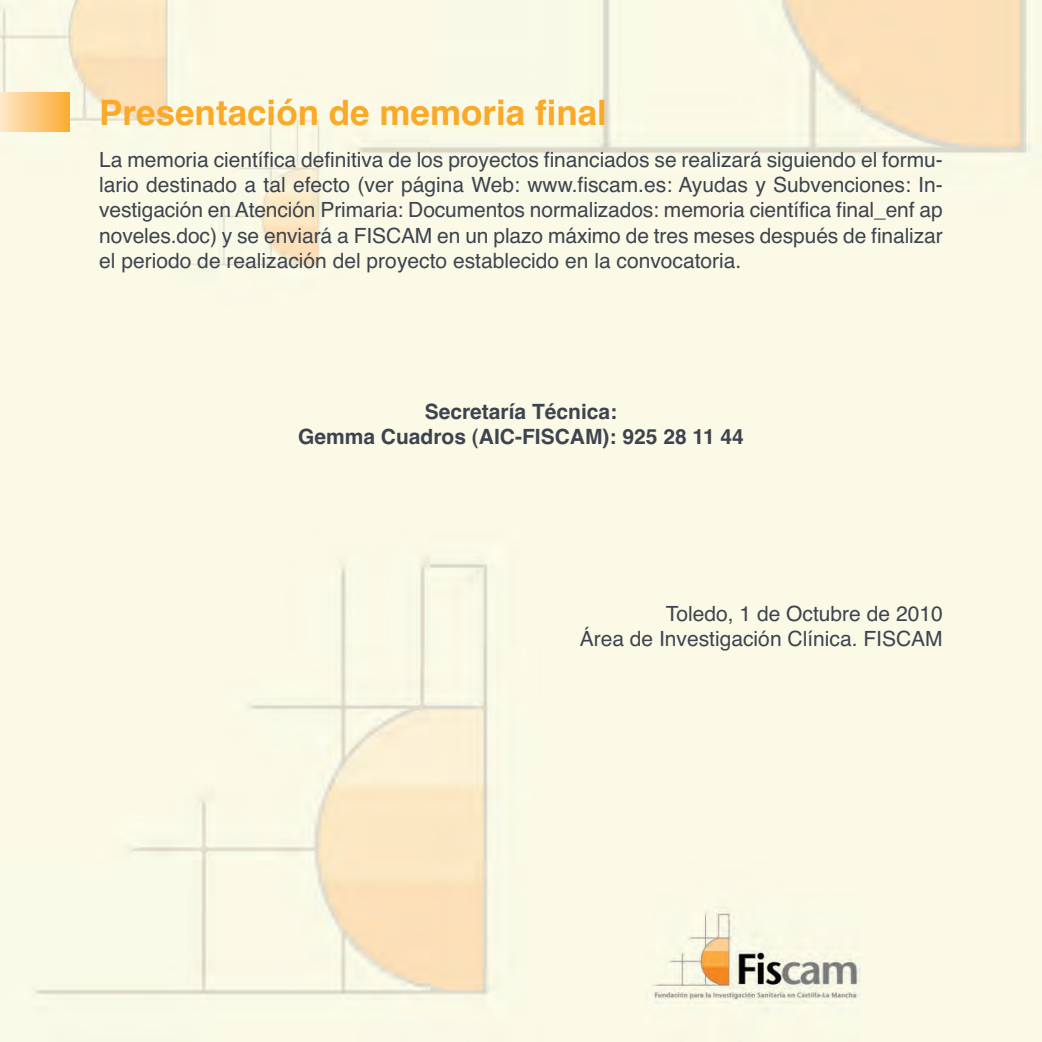
<style>
.page{position:relative;width:1042px;height:1042px;background:#fff}
.page>*{position:absolute;margin:0;border:0;box-sizing:border-box;transform-origin:0 0}
.t1{font:700 35px "Helvetica";color:#faa928}
.t2{font:21px/25.2px "Helvetica";color:#3e444f;text-align:justify}
.t3{font:700 21px/25.2px "Helvetica";color:#3e444f;text-align:center}
</style>
<div class="page">
<img style="left:0;top:0;width:1042px;height:1042px">
<div style="left:0;top:92px;width:69px;height:39px;background:linear-gradient(to right,#ffe8ca,#fbac34)"></div>
<h1 class="t1" style="left:99px;top:93px;width:509px">Presentación de memoria final</h1>
<p class="t2" style="left:99px;top:147px;width:845px">La memoria científica definitiva de los proyectos financiados se realizará siguiendo el formu&shy;lario destinado a tal efecto (ver página Web: www.fiscam.es: Ayudas y Subvenciones: In&shy;vestigación en Atención Primaria: Documentos normalizados: memoria científica final_enf ap noveles.doc) y se enviará a FISCAM en un plazo máximo de tres meses después de finalizar el periodo de realización del proyecto establecido en la convocatoria.</p>
<p class="t3" style="left:298px;top:399px;width:447px">Secretaría Técnica:<br>Gemma Cuadros (AIC-FISCAM): 925 28 11 44</p>
<p class="t2" style="left:580px;top:601px;width:364px;text-align:right">Toledo, 1 de Octubre de 2010<br>Área de Investigación Clínica. FISCAM</p>
</div>
